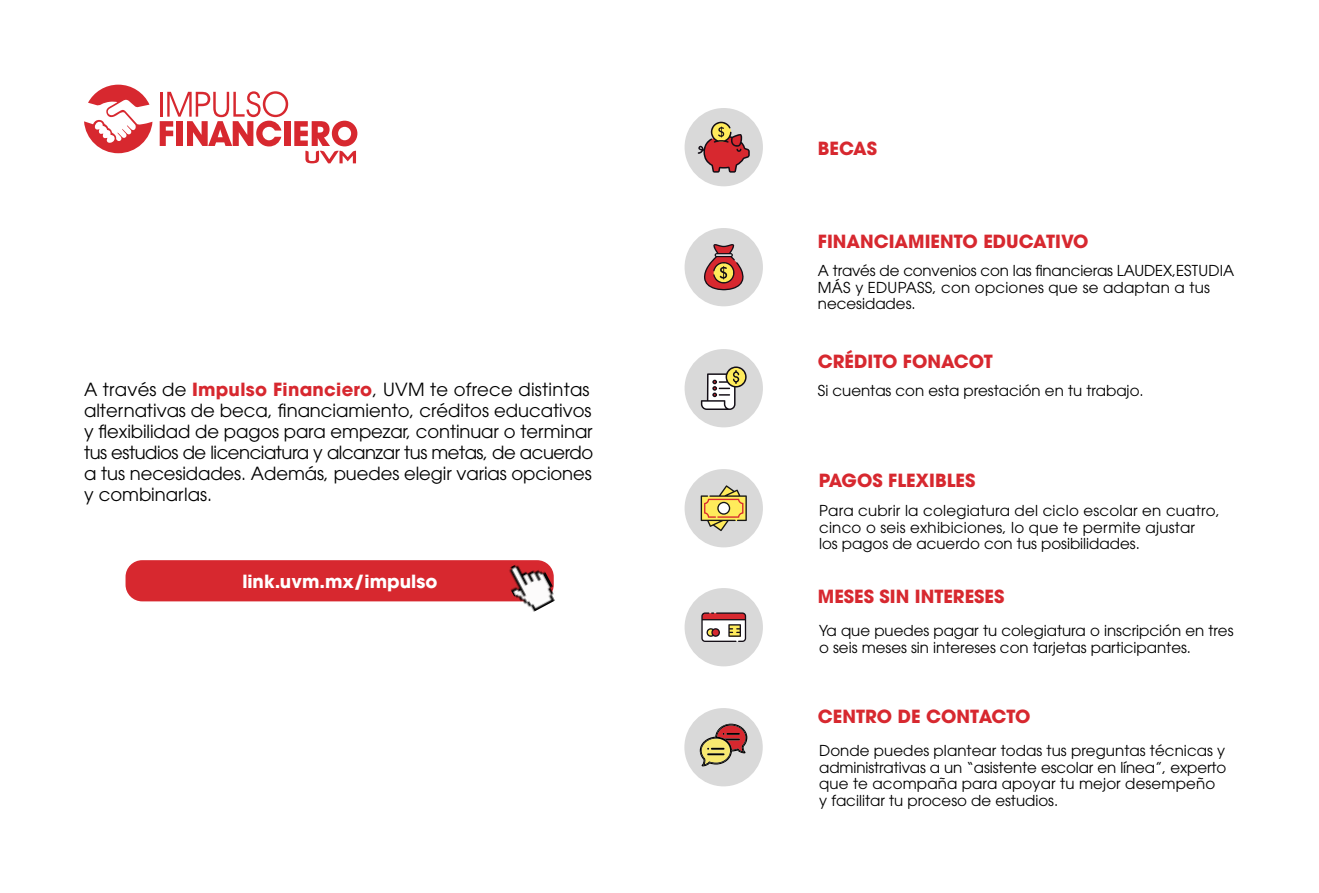
<style>
.page{position:relative;width:1319px;height:893px;background:#fff}
.page>*{position:absolute;margin:0;border:0;box-sizing:border-box;transform-origin:0 0}
.t1{font:18px/21px "ITC Avant Garde Pro";letter-spacing:-.005em;color:#000}
.t2{font:700 18px "ITC Avant Garde Pro";color:#d7282f}
.t3{font:700 18px "ITC Avant Garde Pro";color:#fff}
.t4{font:15px/16.5px "ITC Avant Garde Pro";color:#000}
.s1{font-weight:700;color:#d7282f}
</style>
<div class="page">
<div style="left:284px;top:121px;width:6px;height:25px;background:#d7282f"></div>
<svg style="left:160px;top:91px;width:128px;height:55px"></svg>
<svg style="left:294px;top:121px;width:63px;height:42px"></svg>
<svg style="left:84px;top:85px;width:68px;height:68px"></svg>
<div style="left:684px;top:469px;width:78px;height:78px;background:#d9d9d9;border-radius:50%"></div>
<svg style="left:700px;top:485px;width:46px;height:46px"></svg>
<div style="left:684px;top:108px;width:78px;height:78px;background:#d9d9d9;border-radius:50%"></div>
<svg style="left:697px;top:122px;width:52px;height:51px"></svg>
<div style="left:684px;top:588px;width:78px;height:78px;background:#d9d9d9;border-radius:50%"></div>
<svg style="left:701px;top:612px;width:45px;height:30px"></svg>
<div style="left:684px;top:349px;width:78px;height:78px;background:#d9d9d9;border-radius:50%"></div>
<svg style="left:700px;top:366px;width:46px;height:44px"></svg>
<div style="left:684px;top:228px;width:78px;height:78px;background:#d9d9d9;border-radius:50%"></div>
<svg style="left:704px;top:244px;width:39px;height:46px"></svg>
<div style="left:684px;top:708px;width:78px;height:78px;background:#d9d9d9;border-radius:50%"></div>
<svg style="left:699px;top:724px;width:48px;height:42px"></svg>
<div style="left:126px;top:560px;width:427px;height:41px;background:#d7282f;border-radius:17px"></div>
<img style="left:501px;top:560px;width:54px;height:52px">
<p class="t1" style="left:84px;top:379px;width:510px">A través de <span class="s1">Impulso Financiero</span>, UVM te ofrece distintas alternativas de beca, financiamiento, créditos educativos y flexibilidad de pagos para empezar, continuar o terminar tus estudios de licenciatura y alcanzar tus metas, de acuerdo a tus necesidades. Además, puedes elegir varias opciones y combinarlas.</p>
<p class="t3" style="left:242px;top:569px;width:196px">link.uvm.mx/impulso</p>
<p class="t2" style="left:817px;top:137px;width:61px">BECAS</p>
<p class="t2" style="left:817px;top:229px;width:272px">FINANCIAMIENTO EDUCATIVO</p>
<p class="t4" style="left:817px;top:262px;width:418px">A través de convenios con las financieras LAUDEX,ESTUDIA<br>MÁS y EDUPASS, con opciones que se adaptan a tus necesidades.</p>
<p class="t2" style="left:817px;top:349px;width:176px">CRÉDITO FONACOT</p>
<p class="t4" style="left:817px;top:382px;width:327px">Si cuentas con esta prestación en tu trabajo.</p>
<p class="t2" style="left:818px;top:468px;width:158px">PAGOS FLEXIBLES</p>
<p class="t4" style="left:819px;top:502px;width:402px">Para cubrir la colegiatura del ciclo escolar en cuatro, cinco o seis exhibiciones, lo que te permite ajustar<br>los pagos de acuerdo con tus posibilidades.</p>
<p class="t2" style="left:817px;top:584px;width:188px">MESES SIN INTERESES</p>
<p class="t4" style="left:819px;top:622px;width:416px">Ya que puedes pagar tu colegiatura o inscripción en tres o seis meses sin intereses con tarjetas participantes.</p>
<p class="t2" style="left:817px;top:704px;width:214px">CENTRO DE CONTACTO</p>
<p class="t4" style="left:819px;top:742px;width:408px">Donde puedes plantear todas tus preguntas técnicas y administrativas a un “asistente escolar en línea”, experto que te acompaña para apoyar tu mejor desempeño y facilitar tu proceso de estudios.</p>
</div>
